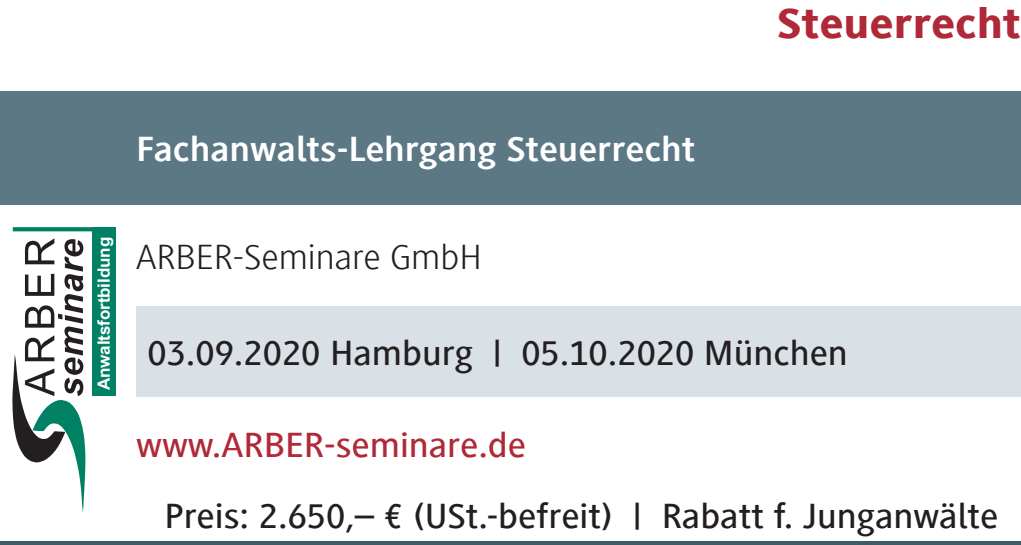
<style>
.page{position:relative;width:1021px;height:545px;background:#fff}
.page>*{position:absolute;margin:0;border:0;box-sizing:border-box;transform-origin:0 0}
.t1{font:800 44px "Generis Sans Com";color:#af2938;scale:1.08 1}
.t2{font:500 36px "Generis Sans Com";color:#231f20;scale:1.08 1}
.t3{font:700 36px "Generis Sans Com";color:#fff;scale:1.08 1}
.t4{font:500 36px "Generis Sans Com";color:#af2938;scale:1.08 1}
.t5{font:300 36px "Generis Sans Com";color:#231f20;scale:1.08 1}
.t6{font:700 16.8px "Arial";letter-spacing:-.005em;color:#fff}
</style>
<div class="page">
<div style="left:0;top:91px;width:1020px;height:113px;background:#5d7885"></div>
<div style="left:136px;top:306px;width:884px;height:91px;background:#d9e1e6"></div>
<hr style="left:0;top:541px;width:1020px;height:3px;background:#3e5b68">
<svg style="left:13px;top:227px;width:79px;height:4px"></svg>
<svg style="left:12px;top:238px;width:73px;height:274px"></svg>
<div style="left:92px;top:227px;width:23px;height:169px;background:#008164"></div>
<p class="t1" style="left:776px;top:-1px;width:228px">Steuerrecht</p>
<p class="t3" style="left:136px;top:129px;width:519px">Fachanwalts-Lehrgang Steuerrecht</p>
<p class="t6" style="left:93px;top:390px;width:155px;rotate:-90deg">Anwaltsfortbildung</p>
<p class="t5" style="left:136px;top:237px;width:321px">ARBER-Seminare GmbH</p>
<p class="t2" style="left:147px;top:333px;width:650px">03.09.2020 Hamburg | 05.10.2020 München</p>
<p class="t4" style="left:136px;top:425px;width:362px">www.ARBER-seminare.de</p>
<p class="t2" style="left:164px;top:496px;width:773px">Preis: 2.650,– € (USt.-befreit) | Rabatt f. Junganwälte</p>
</div>
